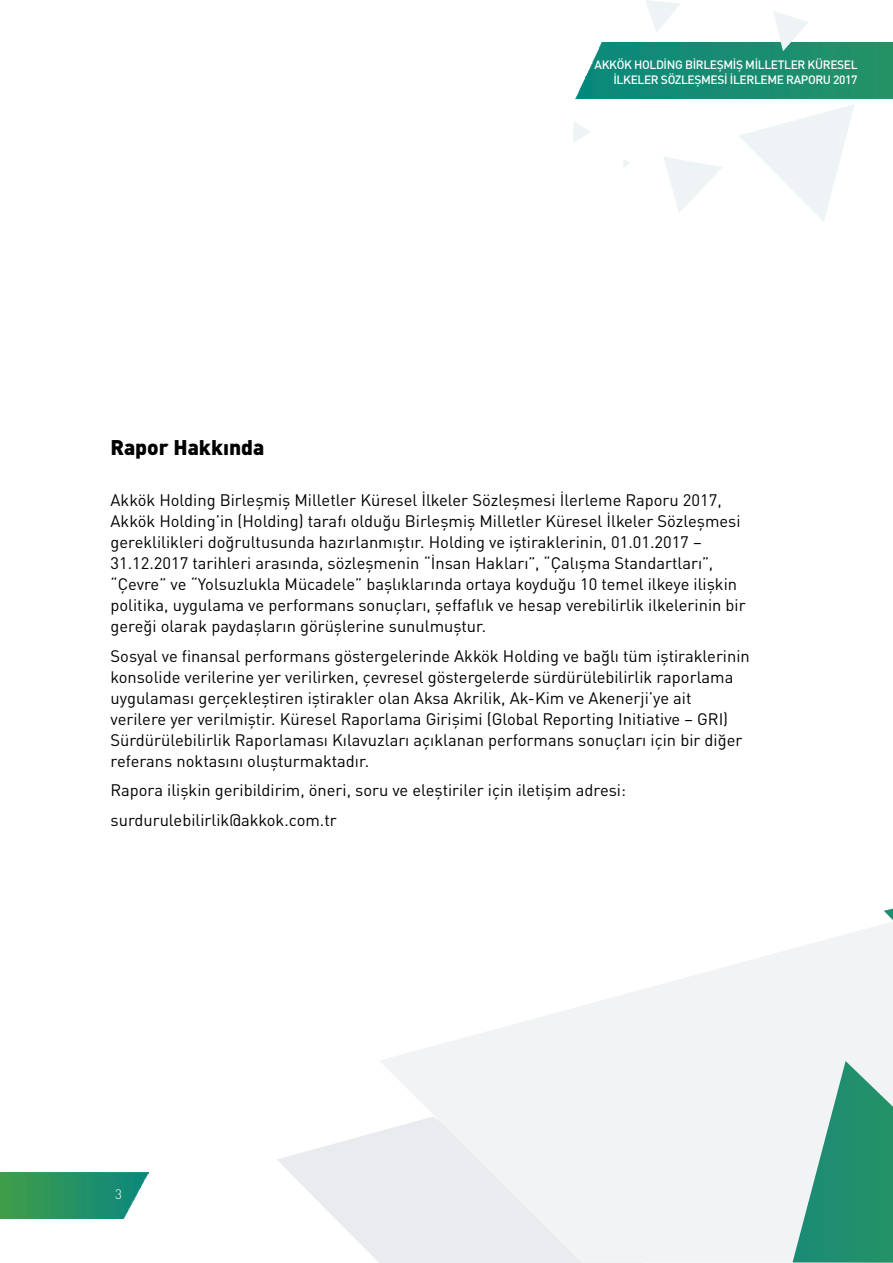
<style>
.page{position:relative;width:893px;height:1263px;background:#fff}
.page>*{position:absolute;margin:0;border:0;box-sizing:border-box;transform-origin:0 0}
.t1{font:900 21px "DIN Pro";color:#000}
.t2{font:16.5px/21px "DIN Pro";color:#000}
.t3{font:300 13.5px "DIN Pro";color:#fff}
.t4{font:500 12px/15px "DIN Pro";letter-spacing:-.03em;color:#fff;text-align:right}
</style>
<div class="page">
<img style="left:575px;top:43px;width:318px;height:56px">
<img style="left:0;top:1173px;width:148px;height:46px">
<svg style="left:739px;top:105px;width:115px;height:117px"></svg>
<svg style="left:663px;top:157px;width:59px;height:56px"></svg>
<svg style="left:773px;top:11px;width:36px;height:40px"></svg>
<svg style="left:645px;top:0;width:35px;height:32px"></svg>
<svg style="left:623px;top:159px;width:7px;height:9px"></svg>
<svg style="left:573px;top:121px;width:17px;height:22px"></svg>
<svg style="left:277px;top:1131px;width:102px;height:131px"></svg>
<svg style="left:379px;top:922px;width:514px;height:341px;fill:#f1f3f5"></svg>
<svg style="left:884px;top:908px;width:9px;height:12px"></svg>
<svg style="left:792px;top:1061px;width:101px;height:202px"></svg>
<p class="t4" style="left:595px;top:56px;width:265px">AKKÖK HOLDİNG BİRLEŞMİŞ MİLLETLER KÜRESEL<br>İLKELER SÖZLEŞMESİ İLERLEME RAPORU 2017</p>
<p class="t1" style="left:111px;top:429px;width:155px">Rapor Hakkında</p>
<p class="t2" style="left:111px;top:488px;width:637px">Akkök Holding Birleşmiş Milletler Küresel İlkeler Sözleşmesi İlerleme Raporu 2017, Akkök Holding’in (Holding) tarafı olduğu Birleşmiş Milletler Küresel İlkeler Sözleşmesi gereklilikleri doğrultusunda hazırlanmıştır. Holding ve iştiraklerinin, 01.01.2017 – 31.12.2017 tarihleri arasında, sözleşmenin “İnsan Hakları”, “Çalışma Standartları”, “Çevre” ve “Yolsuzlukla Mücadele” başlıklarında ortaya koyduğu 10 temel ilkeye ilişkin politika, uygulama ve performans sonuçları, şeffaflık ve hesap verebilirlik ilkelerinin bir gereği olarak paydaşların görüşlerine sunulmuştur.</p>
<p class="t2" style="left:111px;top:643px;width:641px">Sosyal ve finansal performans göstergelerinde Akkök Holding ve bağlı tüm iştiraklerinin konsolide verilerine yer verilirken, çevresel göstergelerde sürdürülebilirlik raporlama uygulaması gerçekleştiren iştirakler olan Aksa Akrilik, Ak-Kim ve Akenerji’ye ait verilere yer verilmiştir. Küresel Raporlama Girişimi (Global Reporting Initiative – GRI)<br>Sürdürülebilirlik Raporlaması Kılavuzları açıklanan performans sonuçları için bir diğer referans noktasını oluşturmaktadır.</p>
<p class="t2" style="left:111px;top:774px;width:517px;line-height:29.5px">Rapora ilişkin geribildirim, öneri, soru ve eleştiriler için iletişim adresi: surdurulebilirlik@akkok.com.tr</p>
<p class="t3" style="left:115px;top:1184px;width:8px">3</p>
</div>
